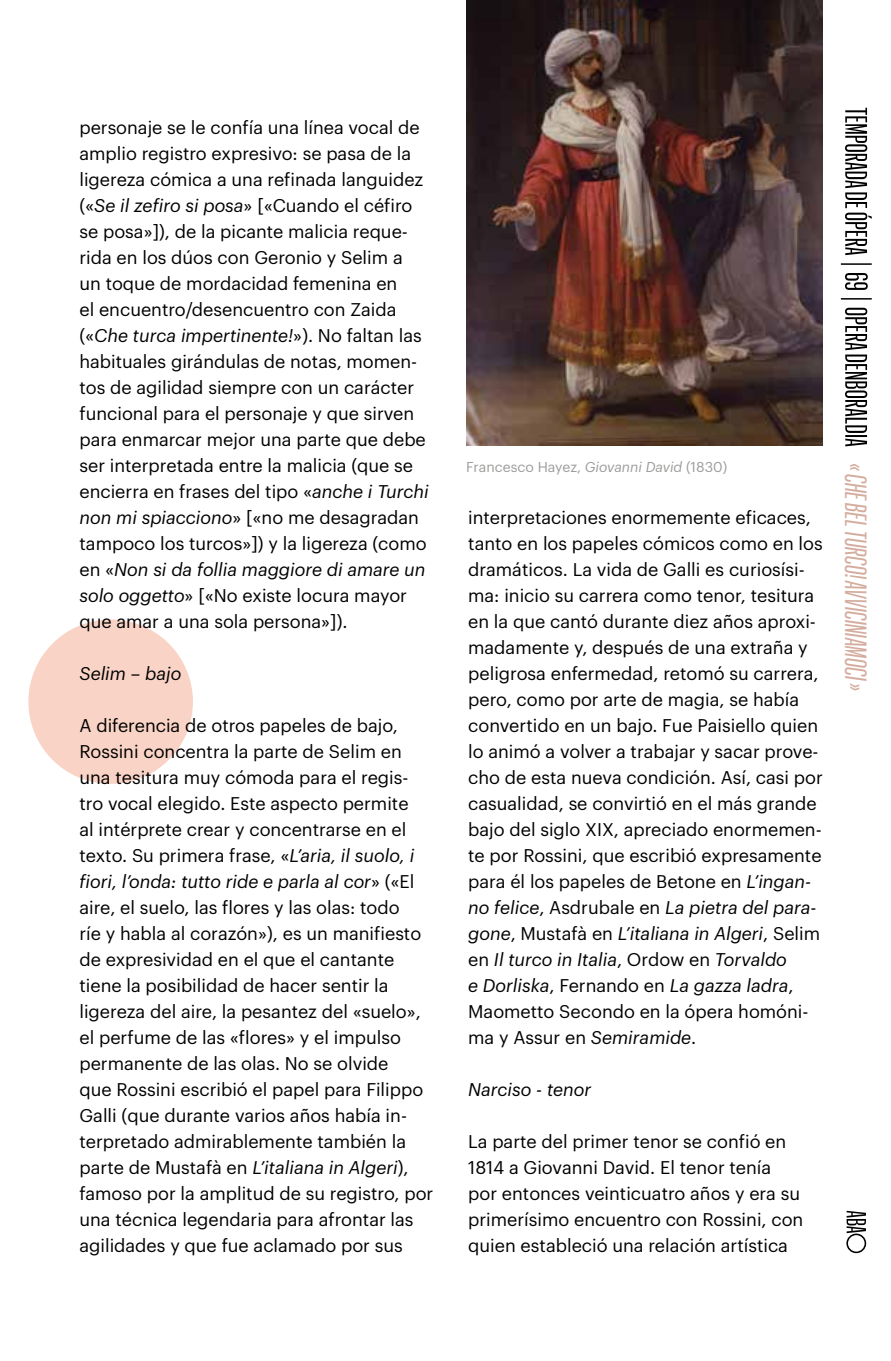
<style>
.page{position:relative;width:891px;height:1361px;background:#fff}
.page>*{position:absolute;margin:0;border:0;box-sizing:border-box;transform-origin:0 0}
.t1{font:italic 30px "Graphik XX Cond";color:#d4ad9f}
.t2{font:18px/26px "Graphik";color:#000}
.t3{font:italic 18px "Graphik";color:#000}
.t4{font:14px "Graphik";color:#9d9d9c}
.s1{font-style:italic}
</style>
<div class="page">
<div style="left:28px;top:619px;width:165px;height:165px;background:#f9d3c5;border-radius:50%"></div>
<img style="left:466px;top:0;width:356px;height:445px">
<svg style="left:846px;top:1210px;width:19px;height:43px"></svg>
<svg style="left:845px;top:308px;width:21px;height:138px"></svg>
<svg style="left:845px;top:273px;width:22px;height:17px"></svg>
<svg style="left:845px;top:108px;width:26px;height:147px"></svg>
<hr style="left:840px;top:263px;width:31px;height:2px;background:#000">
<hr style="left:840px;top:298px;width:31px;height:2px;background:#000">
<p class="t2" style="left:79px;top:113px;width:350px">personaje se le confía una línea vocal de amplio registro expresivo: se pasa de la ligereza cómica a una refinada languidez («<span class="s1">Se il zefiro si posa</span>» [«Cuando el céfiro se posa»]), de la picante malicia reque&shy;rida en los dúos con Geronio y Selim a<br>un toque de mordacidad femenina en<br>el encuentro/desencuentro con Zaida («<span class="s1">Che turca impertinente!</span>»). No faltan las habituales girándulas de notas, momen&shy;tos de agilidad siempre con un carácter funcional para el personaje y que sirven para enmarcar mejor una parte que debe ser interpretada entre la malicia (que se encierra en frases del tipo «<span class="s1">anche i Turchi non mi spiacciono</span>» [«no me desagradan tampoco los turcos»]) y la ligereza (como en «<span class="s1">Non si da follia maggiore di amare un solo oggetto</span>» [«No existe locura mayor que amar a una sola persona»]).</p>
<p class="t3" style="left:79px;top:660px;width:103px">Selim – bajo</p>
<p class="t2" style="left:79px;top:711px;width:355px">A diferencia de otros papeles de bajo, Rossini concentra la parte de Selim en una tesitura muy cómoda para el regis&shy;tro vocal elegido. Este aspecto permite<br>al intérprete crear y concentrarse en el texto. Su primera frase, «<span class="s1">L’aria, il suolo, i fiori, l’onda: tutto ride e parla al cor</span>» («El aire, el suelo, las flores y las olas: todo<br>ríe y habla al corazón»), es un manifiesto de expresividad en el que el cantante tiene la posibilidad de hacer sentir la ligereza del aire, la pesantez del «suelo», el perfume de las «flores» y el impulso permanente de las olas. No se olvide<br>que Rossini escribió el papel para Filippo Galli (que durante varios años había in&shy;terpretado admirablemente también la parte de Mustafà en <span class="s1">L’italiana in Algeri</span>), famoso por la amplitud de su registro, por una técnica legendaria para afrontar las agilidades y que fue aclamado por sus</p>
<p class="t4" style="left:466px;top:456px;width:262px">Francesco Hayez, <span class="s1">Giovanni David</span> (1830)</p>
<h1 class="t1" style="left:874px;top:463px;width:229px;rotate:90deg">«CHE BEL TURCO! AVVICINIAMOCI »</h1>
<p class="t2" style="left:468px;top:502px;width:356px">interpretaciones enormemente eficaces, tanto en los papeles cómicos como en los dramáticos. La vida de Galli es curiosísi&shy;ma: inicio su carrera como tenor, tesitura en la que cantó durante diez años aproxi&shy;madamente y, después de una extraña y peligrosa enfermedad, retomó su carrera, pero, como por arte de magia, se había convertido en un bajo. Fue Paisiello quien lo animó a volver a trabajar y sacar prove&shy;cho de esta nueva condición. Así, casi por casualidad, se convirtió en el más grande bajo del siglo XIX, apreciado enormemen&shy;te por Rossini, que escribió expresamente para él los papeles de Betone en <span class="s1">L’ingan&shy;no felice</span>, Asdrubale en <span class="s1">La pietra del para&shy;gone</span>, Mustafà en <span class="s1">L’italiana in Algeri</span>, Selim en <span class="s1">Il turco in Italia</span>, Ordow en <span class="s1">Torvaldo<br>e Dorliska</span>, Fernando en <span class="s1">La gazza ladra</span>, Maometto Secondo en la ópera homóni&shy;ma y Assur en <span class="s1">Semiramide</span>.</p>
<p class="t3" style="left:468px;top:1075px;width:124px">Narciso - tenor</p>
<p class="t2" style="left:468px;top:1126px;width:336px">La parte del primer tenor se confió en 1814 a Giovanni David. El tenor tenía por entonces veinticuatro años y era su primerísimo encuentro con Rossini, con quien estableció una relación artística</p>
</div>
